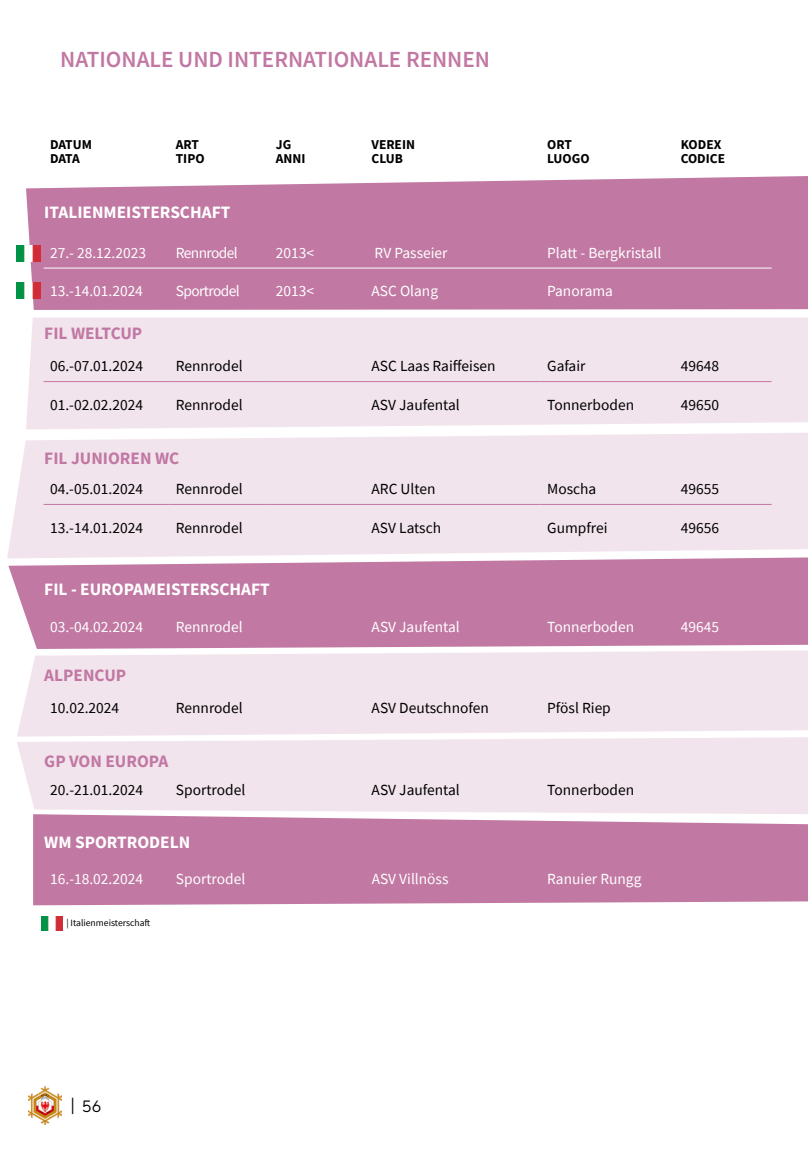
<style>
.page{position:relative;width:808px;height:1149px;background:#fff}
.page>*{position:absolute;margin:0;border:0;box-sizing:border-box;transform-origin:0 0}
.t1{font:600 23px "Source Sans Pro";color:#c178a3}
.t2{font:700 17.25px "Source Sans Pro";color:#fff}
.t3{font:700 17.25px "Source Sans Pro";color:#c178a3}
.t4{font:16.25px "TT Norms";color:#000}
.t5{font:15.5px "Source Sans Pro";color:#000}
.t6{font:15.5px "Source Sans Pro";color:#fff}
.t7{font:15.5px "Source Sans Pro";letter-spacing:-.04em;color:#fff}
.t8{font:700 13.5px/13.5px "Source Sans Pro";color:#000}
.t9{font:9.75px "Source Sans Pro";color:#000}
</style>
<div class="page">
<img style="left:28px;top:1086px;width:33px;height:37px">
<svg style="left:33px;top:814px;width:775px;height:91px;background:#c582a9"></svg>
<svg style="left:8px;top:558px;width:800px;height:90px;background:#c581a9"></svg>
<div style="left:26px;top:176px;width:782px;height:134px;background:#c178a3"></div>
<svg style="left:7px;top:433px;width:801px;height:125px;background:#f2e5ed"></svg>
<div style="left:26px;top:317px;width:782px;height:112px;background:#f2e4ec"></div>
<svg style="left:17px;top:650px;width:791px;height:86px;background:#f2e6ed"></svg>
<svg style="left:17px;top:737px;width:791px;height:77px;background:#f2e5ed"></svg>
<img style="left:42px;top:916px;width:20px;height:13px">
<img style="left:17px;top:245px;width:24px;height:16px">
<img style="left:17px;top:282px;width:24px;height:16px">
<hr style="left:44px;top:381px;width:125px;height:1px;background:#c178a3">
<hr style="left:169px;top:381px;width:100px;height:1px;background:#c178a3">
<hr style="left:269px;top:381px;width:96px;height:1px;background:#c178a3">
<hr style="left:365px;top:381px;width:176px;height:1px;background:#c178a3">
<hr style="left:541px;top:381px;width:133px;height:1px;background:#c178a3">
<hr style="left:674px;top:381px;width:98px;height:1px;background:#c178a3">
<hr style="left:44px;top:267px;width:125px;height:1px;background:#fff">
<hr style="left:169px;top:267px;width:100px;height:1px;background:#fff">
<hr style="left:269px;top:267px;width:96px;height:1px;background:#fff">
<hr style="left:365px;top:267px;width:176px;height:1px;background:#fff">
<hr style="left:541px;top:267px;width:133px;height:1px;background:#fff">
<hr style="left:674px;top:267px;width:98px;height:1px;background:#fff">
<hr style="left:44px;top:504px;width:125px;height:1px;background:#c178a3">
<hr style="left:169px;top:504px;width:100px;height:1px;background:#c178a3">
<hr style="left:269px;top:504px;width:96px;height:1px;background:#c178a3">
<hr style="left:365px;top:504px;width:176px;height:1px;background:#c178a3">
<hr style="left:541px;top:504px;width:133px;height:1px;background:#c178a3">
<hr style="left:674px;top:504px;width:98px;height:1px;background:#c178a3">
<h1 class="t1" style="left:60px;top:44px;width:431px">NATIONALE UND INTERNATIONALE RENNEN</h1>
<p class="t8" style="left:50px;top:138px;width:43px">DATUM<br>DATA</p>
<p class="t8" style="left:176px;top:138px;width:30px">ART<br>TIPO</p>
<p class="t8" style="left:276px;top:138px;width:31px">JG<br>ANNI</p>
<p class="t8" style="left:371px;top:138px;width:45px">VEREIN<br>CLUB</p>
<p class="t8" style="left:547px;top:138px;width:44px">ORT<br>LUOGO</p>
<p class="t8" style="left:681px;top:138px;width:46px">KODEX<br>CODICE</p>
<p class="t2" style="left:44px;top:200px;width:188px">ITALIENMEISTERSCHAFT</p>
<p class="t6" style="left:50px;top:243px;width:97px">27.- 28.12.2023</p>
<p class="t7" style="left:176px;top:243px;width:63px">Rennrodel</p>
<p class="t6" style="left:276px;top:243px;width:40px">2013&lt;</p>
<p class="t6" style="left:375px;top:243px;width:75px">RV Passeier</p>
<p class="t6" style="left:547px;top:243px;width:116px">Platt - Bergkristall</p>
<p class="t6" style="left:50px;top:281px;width:94px">13.-14.01.2024</p>
<p class="t7" style="left:176px;top:281px;width:65px">Sportrodel</p>
<p class="t6" style="left:276px;top:281px;width:40px">2013&lt;</p>
<p class="t6" style="left:371px;top:281px;width:68px">ASC Olang</p>
<p class="t6" style="left:547px;top:281px;width:67px">Panorama</p>
<p class="t3" style="left:44px;top:321px;width:100px">FIL WELTCUP</p>
<p class="t5" style="left:50px;top:356px;width:94px">06.-07.01.2024</p>
<p class="t5" style="left:176px;top:356px;width:68px">Rennrodel</p>
<p class="t5" style="left:372px;top:356px;width:125px">ASC Laas Raiffeisen</p>
<p class="t5" style="left:547px;top:356px;width:40px">Gafair</p>
<p class="t5" style="left:681px;top:356px;width:40px">49648</p>
<p class="t5" style="left:50px;top:394px;width:94px">01.-02.02.2024</p>
<p class="t5" style="left:176px;top:394px;width:68px">Rennrodel</p>
<p class="t5" style="left:372px;top:394px;width:90px">ASV Jaufental</p>
<p class="t5" style="left:547px;top:394px;width:88px">Tonnerboden</p>
<p class="t5" style="left:681px;top:394px;width:40px">49650</p>
<p class="t3" style="left:44px;top:446px;width:136px">FIL JUNIOREN WC</p>
<p class="t5" style="left:50px;top:479px;width:94px">04.-05.01.2024</p>
<p class="t5" style="left:176px;top:479px;width:68px">Rennrodel</p>
<p class="t5" style="left:372px;top:479px;width:65px">ARC Ulten</p>
<p class="t5" style="left:547px;top:479px;width:51px">Moscha</p>
<p class="t5" style="left:681px;top:479px;width:40px">49655</p>
<p class="t5" style="left:50px;top:517px;width:94px">13.-14.01.2024</p>
<p class="t5" style="left:176px;top:517px;width:68px">Rennrodel</p>
<p class="t5" style="left:372px;top:517px;width:71px">ASV Latsch</p>
<p class="t5" style="left:547px;top:517px;width:62px">Gumpfrei</p>
<p class="t5" style="left:681px;top:517px;width:40px">49656</p>
<p class="t2" style="left:44px;top:577px;width:227px">FIL - EUROPAMEISTERSCHAFT</p>
<p class="t6" style="left:50px;top:617px;width:94px">03.-04.02.2024</p>
<p class="t6" style="left:176px;top:617px;width:68px">Rennrodel</p>
<p class="t6" style="left:372px;top:617px;width:90px">ASV Jaufental</p>
<p class="t6" style="left:547px;top:617px;width:88px">Tonnerboden</p>
<p class="t6" style="left:681px;top:617px;width:40px">49645</p>
<p class="t3" style="left:44px;top:663px;width:83px">ALPENCUP</p>
<p class="t5" style="left:50px;top:697px;width:70px">10.02.2024</p>
<p class="t5" style="left:176px;top:697px;width:68px">Rennrodel</p>
<p class="t5" style="left:372px;top:697px;width:119px">ASV Deutschnofen</p>
<p class="t5" style="left:547px;top:697px;width:65px">Pfösl Riep</p>
<p class="t3" style="left:44px;top:749px;width:126px">GP VON EUROPA</p>
<p class="t5" style="left:50px;top:779px;width:94px">20.-21.01.2024</p>
<p class="t5" style="left:176px;top:779px;width:71px">Sportrodel</p>
<p class="t5" style="left:372px;top:779px;width:90px">ASV Jaufental</p>
<p class="t5" style="left:547px;top:779px;width:88px">Tonnerboden</p>
<p class="t2" style="left:44px;top:829px;width:148px">WM SPORTRODELN</p>
<p class="t6" style="left:50px;top:868px;width:94px">16.-18.02.2024</p>
<p class="t6" style="left:176px;top:868px;width:71px">Sportrodel</p>
<p class="t6" style="left:372px;top:868px;width:78px">ASV Villnöss</p>
<p class="t6" style="left:547px;top:868px;width:96px">Ranuier Rungg</p>
<p class="t9" style="left:66px;top:915px;width:85px">| Italienmeisterschaft</p>
<p class="t4" style="left:71px;top:1096px;width:32px"><sup>|</sup> 56</p>
</div>
